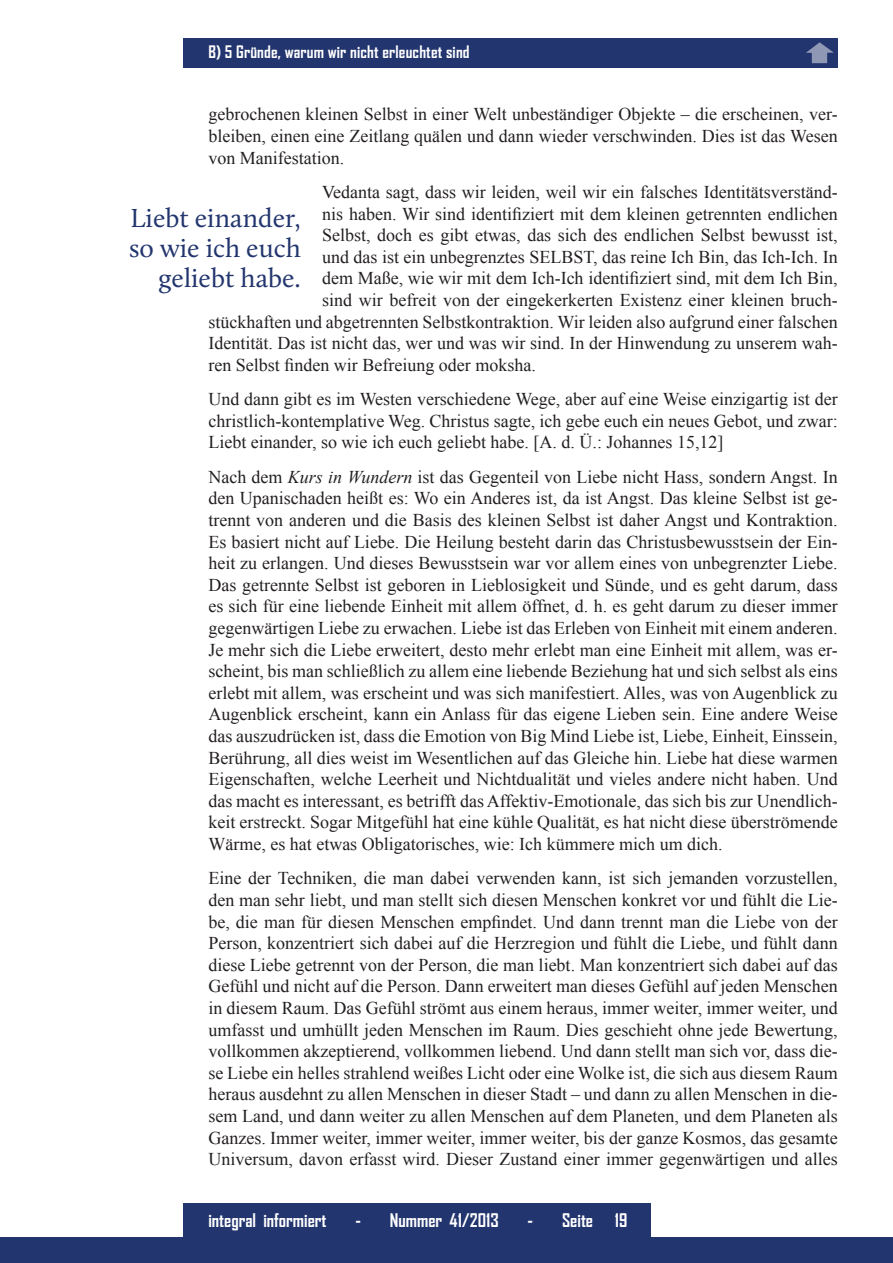
<style>
.page{position:relative;width:893px;height:1263px;background:#fff}
.page>*{position:absolute;margin:0;border:0;box-sizing:border-box;transform-origin:0 0}
.t1{font:27px/30px "Calluna";color:#22356e;text-align:right}
.t2{font:18px/21.6px "Times New Roman";color:#231f20;text-align:justify}
.t3{font:700 18px "Agency FB";color:#fff}
.t4{font:700 16.5px "Agency FB";letter-spacing:.01em;color:#fff}
.s1{font-style:italic}
</style>
<div class="page">
<div style="left:0;top:1238px;width:893px;height:25px;background:#22356e"></div>
<div style="left:183px;top:1203px;width:468px;height:34px;background:#22356e"></div>
<div style="left:183px;top:38px;width:655px;height:30px;background:#22356e"></div>
<svg style="left:806px;top:42px;width:28px;height:21px"></svg>
<p class="t4" style="left:208px;top:42px;width:263px">B) 5 Gründe, warum wir nicht erleuchtet sind</p>
<p class="t2" style="left:208px;top:103px;width:631px">gebrochenen kleinen Selbst in einer Welt unbeständiger Objekte – die erscheinen, ver&shy;bleiben, einen eine Zeitlang quälen und dann wieder verschwinden. Dies ist das Wesen von Manifestation.</p>
<p class="t2" style="left:322px;top:181px;width:517px">Vedanta sagt, dass wir leiden, weil wir ein falsches Identitätsverständ-</p>
<p class="t2" style="left:322px;top:203px;width:517px">nis haben. Wir sind identifiziert mit dem kleinen getrennten endlichen</p>
<p class="t2" style="left:322px;top:224px;width:517px">Selbst, doch es gibt etwas, das sich des endlichen Selbst bewusst ist,</p>
<p class="t2" style="left:322px;top:246px;width:517px">und das ist ein unbegrenztes SELBST, das reine Ich Bin, das Ich-Ich. In</p>
<p class="t2" style="left:322px;top:267px;width:517px">dem Maße, wie wir mit dem Ich-Ich identifiziert sind, mit dem Ich Bin,</p>
<p class="t2" style="left:322px;top:289px;width:517px">sind wir befreit von der eingekerkerten Existenz einer kleinen bruch-</p>
<p class="t2" style="left:208px;top:311px;width:631px">stückhaften und abgetrennten Selbstkontraktion. Wir leiden also aufgrund einer falschen</p>
<p class="t2" style="left:208px;top:332px;width:631px">Identität. Das ist nicht das, wer und was wir sind. In der Hinwendung zu unserem wah-</p>
<p class="t2" style="left:208px;top:354px;width:329px">ren Selbst finden wir Befreiung oder moksha.</p>
<p class="t2" style="left:208px;top:388px;width:631px">Und dann gibt es im Westen verschiedene Wege, aber auf eine Weise einzigartig ist der christlich-kontemplative Weg. Christus sagte, ich gebe euch ein neues Gebot, und zwar:<br>Liebt einander, so wie ich euch geliebt habe. [A. d. Ü.: Johannes 15,12]</p>
<p class="t2" style="left:208px;top:466px;width:631px">Nach dem <span class="s1">Kurs in Wundern</span> ist das Gegenteil von Liebe nicht Hass, sondern Angst. In den Upanischaden heißt es: Wo ein Anderes ist, da ist Angst. Das kleine Selbst ist ge&shy;trennt von anderen und die Basis des kleinen Selbst ist daher Angst und Kontraktion.<br>Es basiert nicht auf Liebe. Die Heilung besteht darin das Christusbewusstsein der Ein&shy;heit zu erlangen. Und dieses Bewusstsein war vor allem eines von unbegrenzter Liebe.<br>Das getrennte Selbst ist geboren in Lieblosigkeit und Sünde, und es geht darum, dass es sich für eine liebende Einheit mit allem öffnet, d. h. es geht darum zu dieser immer gegenwärtigen Liebe zu erwachen. Liebe ist das Erleben von Einheit mit einem anderen.<br>Je mehr sich die Liebe erweitert, desto mehr erlebt man eine Einheit mit allem, was er&shy;scheint, bis man schließlich zu allem eine liebende Beziehung hat und sich selbst als eins erlebt mit allem, was erscheint und was sich manifestiert. Alles, was von Augenblick zu Augenblick erscheint, kann ein Anlass für das eigene Lieben sein. Eine andere Weise das auszudrücken ist, dass die Emotion von Big Mind Liebe ist, Liebe, Einheit, Einssein, Berührung, all dies weist im Wesentlichen auf das Gleiche hin. Liebe hat diese warmen Eigenschaften, welche Leerheit und Nichtdualität und vieles andere nicht haben. Und das macht es interessant, es betrifft das Affektiv-Emotionale, das sich bis zur Unendlich&shy;keit erstreckt. Sogar Mitgefühl hat eine kühle Qualität, es hat nicht diese überströmende Wärme, es hat etwas Obligatorisches, wie: Ich kümmere mich um dich.</p>
<p class="t2" style="left:208px;top:867px;width:631px">Eine der Techniken, die man dabei verwenden kann, ist sich jemanden vorzustellen, den man sehr liebt, und man stellt sich diesen Menschen konkret vor und fühlt die Lie&shy;be, die man für diesen Menschen empfindet. Und dann trennt man die Liebe von der Person, konzentriert sich dabei auf die Herzregion und fühlt die Liebe, und fühlt dann diese Liebe getrennt von der Person, die man liebt. Man konzentriert sich dabei auf das Gefühl und nicht auf die Person. Dann erweitert man dieses Gefühl auf jeden Menschen in diesem Raum. Das Gefühl strömt aus einem heraus, immer weiter, immer weiter, und umfasst und umhüllt jeden Menschen im Raum. Dies geschieht ohne jede Bewertung, vollkommen akzeptierend, vollkommen liebend. Und dann stellt man sich vor, dass die&shy;se Liebe ein helles strahlend weißes Licht oder eine Wolke ist, die sich aus diesem Raum heraus ausdehnt zu allen Menschen in dieser Stadt – und dann zu allen Menschen in die&shy;sem Land, und dann weiter zu allen Menschen auf dem Planeten, und dem Planeten als Ganzes. Immer weiter, immer weiter, immer weiter, bis der ganze Kosmos, das gesamte Universum, davon erfasst wird. Dieser Zustand einer immer gegenwärtigen und alles</p>
<h1 class="t1" style="left:129px;top:203px;width:173px">Liebt einander, so wie ich euch geliebt habe.</h1>
<p class="t3" style="left:208px;top:1208px;width:120px">integral informiert</p>
<p class="t3" style="left:355px;top:1208px;width:145px">- Nummer 41/2013</p>
<p class="t3" style="left:528px;top:1208px;width:101px">- Seite 19</p>
</div>
